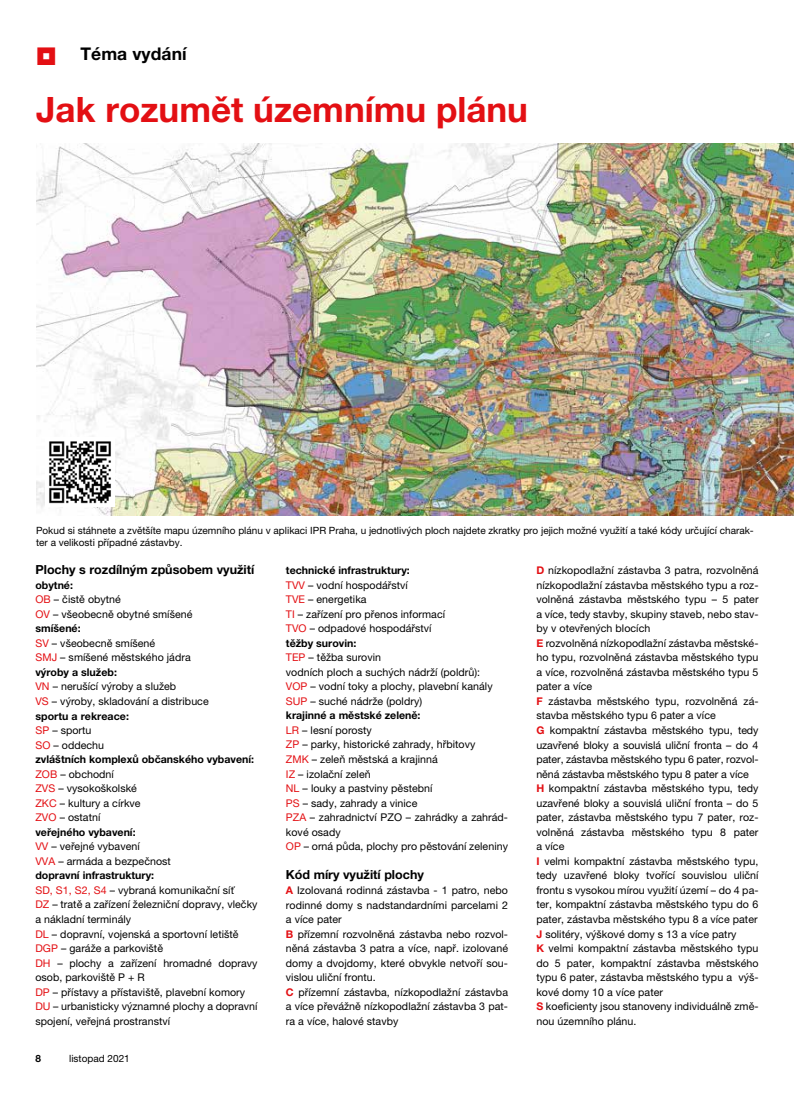
<style>
.page{position:relative;width:794px;height:1110px;background:#fff}
.page>*{position:absolute;margin:0;border:0;box-sizing:border-box;transform-origin:0 0}
.t1{font:700 35px "Helvetica Neue LT Pro";color:#e30f13}
.t2{font:700 17.5px "Helvetica Neue LT Pro";letter-spacing:.005em;color:#000}
.t3{font:700 12.5px "Helvetica Neue LT Pro";color:#000}
.t4{font:10.62px/14.5px "Helvetica Neue LT Pro";letter-spacing:.005em;color:#000}
.t5{font:10px/12px "Helvetica Neue LT Pro";color:#000}
.t6{font:700 10px "Helvetica Neue LT Pro";color:#000}
.s1{font-weight:700}
.s2{color:#e30f13}
.s3{font-weight:700;color:#e30f13}
</style>
<div class="page">
<img style="left:36px;top:143px;width:758px;height:372px">
<img style="left:45px;top:437px;width:69px;height:69px">
<h2 class="t2" style="left:80px;top:43px;width:108px">Téma vydání</h2>
<h1 class="t1" style="left:36px;top:88px;width:493px">Jak rozumět územnímu plánu</h1>
<p class="t5" style="left:36px;top:524px;width:719px">Pokud si stáhnete a zvětšíte mapu územního plánu v aplikaci IPR Praha, u jednotlivých ploch najdete zkratky pro jejich možné využití a také kódy určující charak&shy;ter a velikosti případné zástavby.</p>
<p class="t3" style="left:35px;top:561px;width:220px">Plochy s rozdílným způsobem využití</p>
<p class="t4" style="left:35px;top:577px;width:224px"><span class="s1">obytné:<br></span><span class="s2">OB</span> – čistě obytné<br><span class="s2">OV</span> – všeobecně obytné smíšené<br><span class="s1">smíšené:<br></span><span class="s2">SV</span> – všeobecně smíšené<br><span class="s2">SMJ</span> – smíšené městského jádra<br><span class="s1">výroby a služeb:<br></span><span class="s2">VN</span> – nerušící výroby a služeb<br><span class="s2">VS</span> – výroby, skladování a distribuce<br><span class="s1">sportu a rekreace:<br></span><span class="s2">SP</span> – sportu<br><span class="s2">SO</span> – oddechu<br><span class="s1">zvláštních komplexů občanského vybavení:<br></span><span class="s2">ZOB</span> – obchodní<br><span class="s2">ZVS</span> – vysokoškolské<br><span class="s2">ZKC</span> – kultury a církve<br><span class="s2">ZVO</span> – ostatní<br><span class="s1">veřejného vybavení:<br></span><span class="s2">VV</span> – veřejné vybavení<br><span class="s2">VVA</span> – armáda a bezpečnost<br><span class="s1">dopravní infrastruktury:<br></span><span class="s2">SD, S1, S2, S4</span> – vybraná komunikační síť<br><span class="s2">DZ</span> – tratě a zařízení železniční dopravy, vlečky a nákladní terminály<br><span class="s2">DL</span> – dopravní, vojenská a sportovní letiště<br><span class="s2">DGP</span> – garáže a parkoviště<br><span class="s2">DH</span> – plochy a zařízení hromadné dopravy osob, parkoviště P + R<br><span class="s2">DP</span> – přístavy a přístaviště, plavební komory<br><span class="s2">DU</span> – urbanisticky významné plochy a dopravní spojení, veřejná prostranství</p>
<p class="t6" style="left:35px;top:1051px;width:7px">8</p>
<p class="t5" style="left:69px;top:1052px;width:62px">listopad 2021</p>
<p class="t4" style="left:286px;top:562px;width:224px"><span class="s1">technické infrastruktury:<br></span><span class="s2">TVV</span> – vodní hospodářství<br><span class="s2">TVE</span> – energetika<br><span class="s2">TI</span> – zařízení pro přenos informací<br><span class="s2">TVO</span> – odpadové hospodářství<br><span class="s1">těžby surovin:<br></span><span class="s2">TEP</span> – těžba surovin<br>vodních ploch a suchých nádrží (poldrů):<br><span class="s2">VOP</span> – vodní toky a plochy, plavební kanály<br><span class="s2">SUP</span> – suché nádrže (poldry)<br><span class="s1">krajinné a městské zeleně:<br></span><span class="s2">LR</span> – lesní porosty<br><span class="s2">ZP</span> – parky, historické zahrady, hřbitovy<br><span class="s2">ZMK</span> – zeleň městská a krajinná<br><span class="s2">IZ</span> – izolační zeleň<br><span class="s2">NL</span> – louky a pastviny pěstební<br><span class="s2">PS</span> – sady, zahrady a vinice<br><span class="s2">PZA</span> – zahradnictví PZO – zahrádky a zahrád&shy;kové osady<br><span class="s2">OP</span> – orná půda, plochy pro pěstování zeleniny</p>
<p class="t3" style="left:286px;top:867px;width:139px">Kód míry využití plochy</p>
<p class="t4" style="left:286px;top:882px;width:224px"><span class="s3">A</span> Izolovaná rodinná zástavba - 1 patro, nebo rodinné domy s nadstandardními parcelami 2 a více pater<br><span class="s3">B</span> přízemní rozvolněná zástavba nebo rozvol&shy;něná zástavba 3 patra a více, např. izolované domy a dvojdomy, které obvykle netvoří sou&shy;vislou uliční frontu.<br><span class="s3">C</span> přízemní zástavba, nízkopodlažní zástavba a více převážně nízkopodlažní zástavba 3 pat&shy;ra a více, halové stavby</p>
<p class="t4" style="left:536px;top:562px;width:224px"><span class="s3">D</span> nízkopodlažní zástavba 3 patra, rozvolněná nízkopodlažní zástavba městského typu a roz&shy;volněná zástavba městského typu – 5 pater a více, tedy stavby, skupiny staveb, nebo stav&shy;by v otevřených blocích<br><span class="s3">E</span> rozvolněná nízkopodlažní zástavba městské&shy;ho typu, rozvolněná zástavba městského typu a více, rozvolněná zástavba městského typu 5 pater a více<br><span class="s3">F</span> zástavba městského typu, rozvolněná zá&shy;stavba městského typu 6 pater a více<br><span class="s3">G</span> kompaktní zástavba městského typu, tedy uzavřené bloky a souvislá uliční fronta – do 4 pater, zástavba městského typu 6 pater, rozvol&shy;něná zástavba městského typu 8 pater a více <span class="s3">H</span> kompaktní zástavba městského typu, tedy uzavřené bloky a souvislá uliční fronta – do 5 pater, zástavba městského typu 7 pater, roz&shy;volněná zástavba městského typu 8 pater a více<br><span class="s3">I</span> velmi kompaktní zástavba městského typu, tedy uzavřené bloky tvořící souvislou uliční frontu s vysokou mírou využití území – do 4 pa&shy;ter, kompaktní zástavba městského typu do 6 pater, zástavba městského typu 8 a více pater <span class="s3">J</span> solitéry, výškové domy s 13 a více patry<br><span class="s3">K</span> velmi kompaktní zástavba městského typu do 5 pater, kompaktní zástavba městského typu 6 pater, zástavba městského typu a výš&shy;kové domy 10 a více pater<br><span class="s3">S</span> koeficienty jsou stanoveny individuálně změ&shy;nou územního plánu.</p>
</div>
